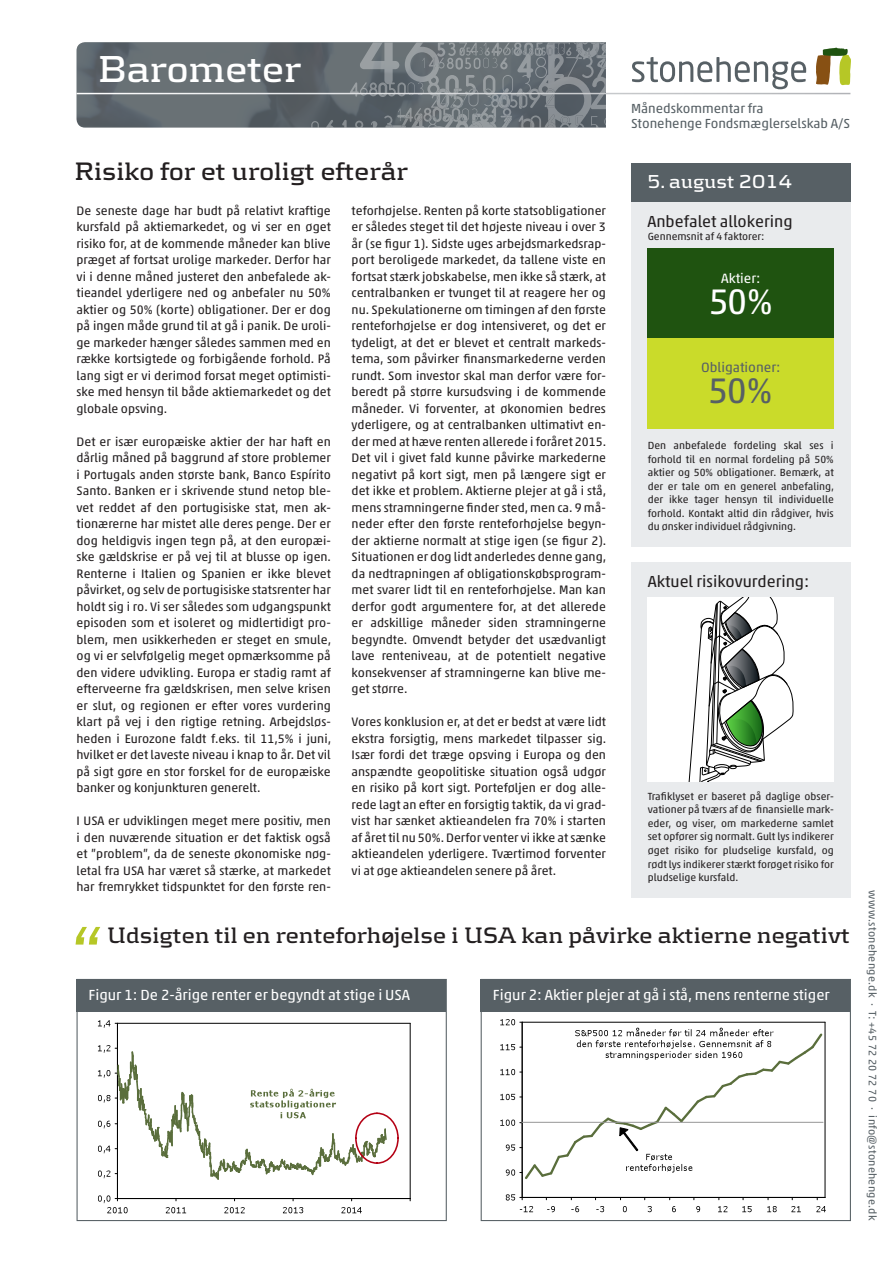
<style>
.page{position:relative;width:893px;height:1263px;background:#fff}
.page>*{position:absolute;margin:0;border:0;box-sizing:border-box;transform-origin:0 0}
.t1{font:italic 300 90px "Kontrapunkt";color:#b6c726}
.t2{font:700 39px "Kontrapunkt";color:#fff}
.t3{font:36px "Akko Std";color:#fff}
.t4{font:36px "Akko Std";color:#576065}
.t5{font:700 26.25px "Kontrapunkt";color:#231f20}
.t6{font:700 23.25px "Kontrapunkt";color:#231f20}
.t7{font:700 19.5px "Kontrapunkt";color:#fff}
.t8{font:16.2px "Akko Std";color:#231f20}
.t9{font:14.85px "Akko Std";color:#fff}
.t10{font:13.65px "Akko Std";color:#576065}
.t11{font:13.65px "Akko Std";color:#fff}
.t12{font:13.35px "Akko Std";color:#576065}
.t13{font:12.45px/16.5px "Akko Std";color:#231f20;text-align:justify}
.t14{font:10.95px "Akko Std";letter-spacing:.025em;color:#576065}
.t15{font:10.5px/13.5px "Akko Std";color:#231f20;text-align:justify}
</style>
<div class="page">
<hr style="left:117px;top:1023px;width:293px;height:1px;background:#000">
<hr style="left:410px;top:1023px;width:1px;height:175px;background:#000">
<hr style="left:117px;top:1023px;width:1px;height:175px;background:#000">
<hr style="left:117px;top:1198px;width:293px;height:1px;background:#000">
<svg style="left:98px;top:1020px;width:19px;height:8px"></svg>
<svg style="left:98px;top:1195px;width:30px;height:18px"></svg>
<svg style="left:166px;top:1207px;width:20px;height:6px"></svg>
<svg style="left:224px;top:1207px;width:21px;height:6px"></svg>
<svg style="left:283px;top:1207px;width:20px;height:6px"></svg>
<svg style="left:341px;top:1207px;width:21px;height:6px"></svg>
<svg style="left:98px;top:1045px;width:301px;height:136px"></svg>
<hr style="left:522px;top:1022px;width:303px;height:1px;background:#000">
<hr style="left:825px;top:1022px;width:1px;height:175px;background:#000">
<hr style="left:522px;top:1022px;width:1px;height:175px;background:#000">
<hr style="left:522px;top:1197px;width:303px;height:1px;background:#000">
<svg style="left:506px;top:1194px;width:17px;height:6px"></svg>
<svg style="left:520px;top:1206px;width:13px;height:6px"></svg>
<svg style="left:547px;top:1206px;width:8px;height:6px"></svg>
<svg style="left:571px;top:1206px;width:8px;height:6px"></svg>
<svg style="left:596px;top:1206px;width:8px;height:6px"></svg>
<svg style="left:623px;top:1206px;width:4px;height:6px"></svg>
<svg style="left:648px;top:1206px;width:4px;height:6px"></svg>
<svg style="left:672px;top:1206px;width:4px;height:6px"></svg>
<svg style="left:696px;top:1206px;width:4px;height:6px"></svg>
<svg style="left:718px;top:1206px;width:9px;height:6px"></svg>
<svg style="left:742px;top:1206px;width:10px;height:6px"></svg>
<svg style="left:767px;top:1206px;width:10px;height:6px"></svg>
<svg style="left:791px;top:1206px;width:10px;height:6px"></svg>
<svg style="left:816px;top:1206px;width:10px;height:6px"></svg>
<svg style="left:500px;top:1019px;width:324px;height:162px"></svg>
<div style="left:631px;top:163px;width:219px;height:39px;background:#576065"></div>
<img style="left:77px;top:43px;width:265px;height:85px">
<svg style="left:325px;top:120px;width:9px;height:8px"></svg>
<svg style="left:311px;top:121px;width:8px;height:7px"></svg>
<svg style="left:342px;top:43px;width:265px;height:85px;background:#70777d"></svg>
<svg style="left:816px;top:48px;width:35px;height:37px"></svg>
<svg style="left:632px;top:57px;width:174px;height:32px"></svg>
<hr style="left:77px;top:93px;width:773px;height:1px;background:#fff">
<div style="left:631px;top:202px;width:219px;height:344px;background:#e9ebed"></div>
<div style="left:631px;top:562px;width:219px;height:335px;background:#e9ebed"></div>
<div style="left:648px;top:248px;width:186px;height:90px;background:#1f5310"></div>
<div style="left:648px;top:338px;width:186px;height:91px;background:#cadb2a"></div>
<div style="left:648px;top:597px;width:186px;height:184px;background:#fff"></div>
<svg style="left:688px;top:597px;width:105px;height:184px"></svg>
<div style="left:77px;top:979px;width:369px;height:32px;background:#576065"></div>
<div style="left:481px;top:979px;width:369px;height:32px;background:#576065"></div>
<div style="left:77px;top:979px;width:370px;height:242px;border:1px solid #576065"></div>
<div style="left:481px;top:979px;width:370px;height:242px;border:1px solid #576065"></div>
<p class="t2" style="left:98px;top:46px;width:205px">Barometer</p>
<p class="t5" style="left:74px;top:156px;width:335px">Risiko for et uroligt efterår</p>
<p class="t13" style="left:77px;top:202px;width:256px">De seneste dage har budt på relativt kraftige kursfald på aktiemarkedet, og vi ser en øget risiko for, at de kommende måneder kan blive præget af fortsat urolige markeder. Derfor har vi i denne måned justeret den anbefalede ak&shy;tieandel yderligere ned og anbefaler nu 50% aktier og 50% (korte) obligationer. Der er dog på ingen måde grund til at gå i panik. De uroli&shy;ge markeder hænger således sammen med en række kortsigtede og forbigående forhold. På lang sigt er vi derimod forsat meget optimisti&shy;ske med hensyn til både aktiemarkedet og det globale opsving.</p>
<p class="t13" style="left:77px;top:433px;width:256px">Det er især europæiske aktier der har haft en dårlig måned på baggrund af store problemer i Portugals anden største bank, Banco Espírito Santo. Banken er i skrivende stund netop ble&shy;vet reddet af den portugisiske stat, men ak&shy;tionærerne har mistet alle deres penge. Der er dog heldigvis ingen tegn på, at den europæi&shy;ske gældskrise er på vej til at blusse op igen.<br>Renterne i Italien og Spanien er ikke blevet påvirket, og selv de portugisiske statsrenter har holdt sig i ro. Vi ser således som udgangspunkt episoden som et isoleret og midlertidigt pro&shy;blem, men usikkerheden er steget en smule, og vi er selvfølgelig meget opmærksomme på den videre udvikling. Europa er stadig ramt af efterveerne fra gældskrisen, men selve krisen er slut, og regionen er efter vores vurdering klart på vej i den rigtige retning. Arbejdsløs&shy;heden i Eurozone faldt f.eks. til 11,5% i juni, hvilket er det laveste niveau i knap to år. Det vil på sigt gøre en stor forskel for de europæiske banker og konjunkturen generelt.</p>
<p class="t13" style="left:77px;top:812px;width:256px">I USA er udviklingen meget mere positiv, men i den nuværende situation er det faktisk også et ”problem”, da de seneste økonomiske nøg&shy;letal fra USA har været så stærke, at markedet har fremrykket tidspunktet for den første ren-</p>
<p class="t13" style="left:352px;top:202px;width:256px">teforhøjelse. Renten på korte statsobligationer er således steget til det højeste niveau i over 3 år (se figur 1). Sidste uges arbejdsmarkedsrap&shy;port beroligede markedet, da tallene viste en fortsat stærk jobskabelse, men ikke så stærk, at centralbanken er tvunget til at reagere her og nu. Spekulationerne om timingen af den første renteforhøjelse er dog intensiveret, og det er tydeligt, at det er blevet et centralt markeds&shy;tema, som påvirker finansmarkederne verden rundt. Som investor skal man derfor være for&shy;beredt på større kursudsving i de kommende måneder. Vi forventer, at økonomien bedres yderligere, og at centralbanken ultimativt en&shy;der med at hæve renten allerede i foråret 2015.<br>Det vil i givet fald kunne påvirke markederne negativt på kort sigt, men på længere sigt er det ikke et problem. Aktierne plejer at gå i stå, mens stramningerne finder sted, men ca. 9 må&shy;neder efter den første renteforhøjelse begyn&shy;der aktierne normalt at stige igen (se figur 2).<br>Situationen er dog lidt anderledes denne gang, da nedtrapningen af obligationskøbsprogram&shy;met svarer lidt til en renteforhøjelse. Man kan derfor godt argumentere for, at det allerede er adskillige måneder siden stramningerne begyndte. Omvendt betyder det usædvanligt lave renteniveau, at de potentielt negative konsekvenser af stramningerne kan blive me&shy;get større.</p>
<p class="t13" style="left:352px;top:713px;width:256px">Vores konklusion er, at det er bedst at være lidt ekstra forsigtig, mens markedet tilpasser sig.<br>Især fordi det træge opsving i Europa og den anspændte geopolitiske situation også udgør en risiko på kort sigt. Porteføljen er dog alle&shy;rede lagt an efter en forsigtig taktik, da vi grad&shy;vist har sænket aktieandelen fra 70% i starten af året til nu 50%. Derfor venter vi ikke at sænke aktieandelen yderligere. Tværtimod forventer vi at øge aktieandelen senere på året.</p>
<p class="t12" style="left:631px;top:100px;width:134px">Månedskommentar fra</p>
<p class="t12" style="left:631px;top:115px;width:221px">Stonehenge Fondsmæglerselskab A/S</p>
<p class="t7" style="left:647px;top:170px;width:146px">5. august 2014</p>
<p class="t8" style="left:647px;top:211px;width:147px">Anbefalet allokering</p>
<p class="t15" style="left:648px;top:229px;width:118px">Gennemsnit af 4 faktorer:</p>
<p class="t11" style="left:721px;top:270px;width:41px">Aktier:</p>
<p class="t3" style="left:709px;top:280px;width:66px">50%</p>
<p class="t10" style="left:701px;top:359px;width:81px">Obligationer:</p>
<p class="t4" style="left:708px;top:369px;width:66px">50%</p>
<p class="t15" style="left:648px;top:439px;width:188px">Den anbefalede fordeling skal ses i forhold til en normal fordeling på 50% aktier og 50% obligationer. Bemærk, at der er tale om en generel anbefaling, der ikke tager hensyn til individuelle forhold. Kontakt altid din rådgiver, hvis du ønsker individuel rådgivning.</p>
<p class="t8" style="left:648px;top:571px;width:163px">Aktuel risikovurdering:</p>
<p class="t15" style="left:648px;top:789px;width:188px">Trafiklyset er baseret på daglige obser&shy;vationer på tværs af de finansielle mark&shy;eder, og viser, om markederne samlet set opfører sig normalt. Gult lys indikerer øget risiko for pludselige kursfald, og rødt lys indikerer stærkt forøget risiko for pludselige kursfald.</p>
<p class="t1" style="left:65px;top:910px;width:32px">“</p>
<p class="t6" style="left:107px;top:921px;width:744px">Udsigten til en renteforhøjelse i USA kan påvirke aktierne negativt</p>
<p class="t9" style="left:88px;top:986px;width:323px">Figur 1: De 2-årige renter er begyndt at stige i USA</p>
<p class="t9" style="left:493px;top:986px;width:338px">Figur 2: Aktier plejer at gå i stå, mens renterne stiger</p>
<p class="t14" style="left:879px;top:890px;width:331px;rotate:90deg">www.stonehenge.dk · T: +45 72 20 72 70 · info@stonehenge.dk</p>
</div>
